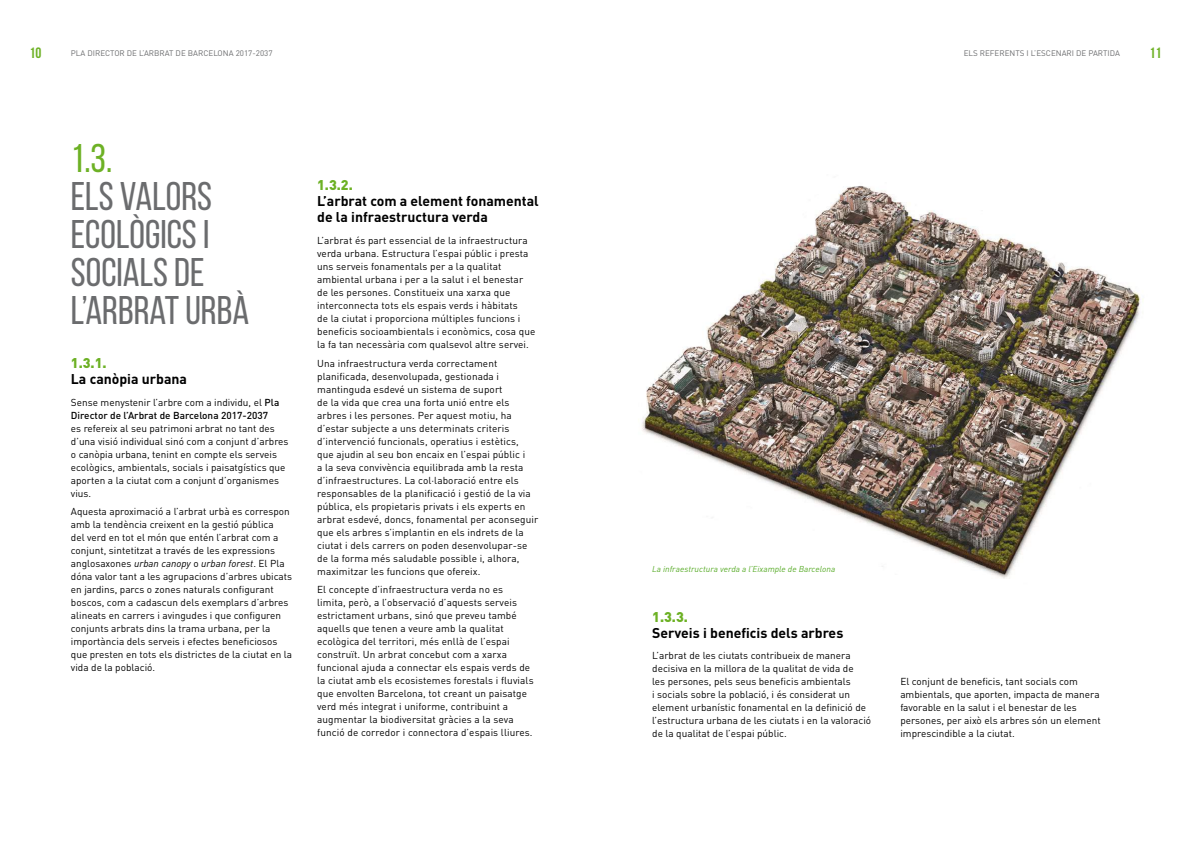
<style>
.page{position:relative;width:1191px;height:842px;background:#fff}
.page>*{position:absolute;margin:0;border:0;box-sizing:border-box;transform-origin:0 0}
.t1{font:40px/38px "Bebas Neue";color:#6b6c6e}
.t2{font:40px "Bebas Neue";color:#6db125}
.t3{font:700 15px "Bebas Neue";color:#6db125}
.t4{font:700 14px/16px "DIN";color:#000}
.t5{font:900 14px "DIN";color:#6db125}
.t6{font:10px/13px "DIN";color:#000}
.t7{font:500 10px/13px "DIN";color:#000}
.t8{font:italic 8.5px "DIN";color:#57ab27}
.t9{font:8px "DIN";color:#6b6c6e}
.s1{font-weight:400}
.s2{font-style:italic}
</style>
<div class="page">
<img style="left:642px;top:186px;width:502px;height:393px">
<h2 class="t3" style="left:29px;top:45px;width:13px">10</h2>
<p class="t9" style="left:71px;top:48px;width:203px">PLA DIRECTOR DE L’ARBRAT DE BARCELONA 2017-2037</p>
<p class="t9" style="left:963px;top:48px;width:158px">ELS REFERENTS I L’ESCENARI DE PARTIDA</p>
<h2 class="t3" style="left:1149px;top:45px;width:13px">11</h2>
<h1 class="t2" style="left:71px;top:136px;width:43px">1.3.</h1>
<h1 class="t1" style="left:71px;top:177px;width:180px">ELS VALORS<br>ECOLÒGICS I<br>SOCIALS DE<br>L’ARBRAT URBÀ</h1>
<h3 class="t5" style="left:71px;top:354px;width:37px">1.3.1.</h3>
<h3 class="t4" style="left:71px;top:370px;width:118px">La canòpia urbana</h3>
<p class="t7" style="left:71px;top:395px;width:210px"><span class="s1">Sense menystenir l’arbre com a individu, el</span> Pla<br>Director de l’Arbrat de Barcelona 2017-2037</p>
<p class="t6" style="left:71px;top:421px;width:219px">es refereix al seu patrimoni arbrat no tant des d’una visió individual sinó com a conjunt d’arbres o canòpia urbana, tenint en compte els serveis ecològics, ambientals, socials i paisatgístics que aporten a la ciutat com a conjunt d’organismes vius.</p>
<p class="t6" style="left:71px;top:505px;width:223px">Aquesta aproximació a l’arbrat urbà es correspon amb la tendència creixent en la gestió pública<br>del verd en tot el món que entén l’arbrat com a conjunt, sintetitzat a través de les expressions anglosaxones <span class="s2">urban canopy</span> o <span class="s2">urban forest</span>. El Pla dóna valor tant a les agrupacions d’arbres ubicats en jardins, parcs o zones naturals configurant boscos, com a cadascun dels exemplars d’arbres alineats en carrers i avingudes i que configuren conjunts arbrats dins la trama urbana, per la importància dels serveis i efectes beneficiosos que presten en tots els districtes de la ciutat en la vida de la població.</p>
<h3 class="t5" style="left:317px;top:176px;width:37px">1.3.2.</h3>
<h3 class="t4" style="left:317px;top:193px;width:223px">L’arbrat com a element fonamental de la infraestructura verda</h3>
<p class="t6" style="left:317px;top:234px;width:220px">L’arbrat és part essencial de la infraestructura verda urbana. Estructura l’espai públic i presta uns serveis fonamentals per a la qualitat ambiental urbana i per a la salut i el benestar de les persones. Constitueix una xarxa que interconnecta tots els espais verds i hàbitats<br>de la ciutat i proporciona múltiples funcions i beneficis socioambientals i econòmics, cosa que la fa tan necessària com qualsevol altre servei.</p>
<p class="t6" style="left:317px;top:356px;width:222px">Una infraestructura verda correctament planificada, desenvolupada, gestionada i mantinguda esdevé un sistema de suport<br>de la vida que crea una forta unió entre els arbres i les persones. Per aquest motiu, ha d’estar subjecte a uns determinats criteris d’intervenció funcionals, operatius i estètics,<br>que ajudin al seu bon encaix en l’espai públic i<br>a la seva convivència equilibrada amb la resta d’infraestructures. La col·laboració entre els responsables de la planificació i gestió de la via pública, els propietaris privats i els experts en arbrat esdevé, doncs, fonamental per aconseguir que els arbres s’implantin en els indrets de la ciutat i dels carrers on poden desenvolupar-se de la forma més saludable possible i, alhora, maximitzar les funcions que ofereix.</p>
<p class="t6" style="left:317px;top:583px;width:218px">El concepte d’infraestructura verda no es limita, però, a l’observació d’aquests serveis estrictament urbans, sinó que preveu també aquells que tenen a veure amb la qualitat ecològica del territori, més enllà de l’espai construït. Un arbrat concebut com a xarxa funcional ajuda a connectar els espais verds de la ciutat amb els ecosistemes forestals i fluvials que envolten Barcelona, tot creant un paisatge verd més integrat i uniforme, contribuint a augmentar la biodiversitat gràcies a la seva funció de corredor i connectora d’espais lliures.</p>
<p class="t8" style="left:652px;top:563px;width:185px">La infraestructura verda a l’Eixample de Barcelona</p>
<h3 class="t5" style="left:652px;top:607px;width:37px">1.3.3.</h3>
<h3 class="t4" style="left:652px;top:624px;width:193px">Serveis i beneficis dels arbres</h3>
<p class="t6" style="left:652px;top:649px;width:220px">L’arbrat de les ciutats contribueix de manera decisiva en la millora de la qualitat de vida de<br>les persones, pels seus beneficis ambientals<br>i socials sobre la població, i és considerat un element urbanístic fonamental en la definició de l’estructura urbana de les ciutats i en la valoració de la qualitat de l’espai públic.</p>
<p class="t6" style="left:900px;top:675px;width:202px">El conjunt de beneficis, tant socials com ambientals, que aporten, impacta de manera favorable en la salut i el benestar de les persones, per això els arbres són un element imprescindible a la ciutat.</p>
</div>
